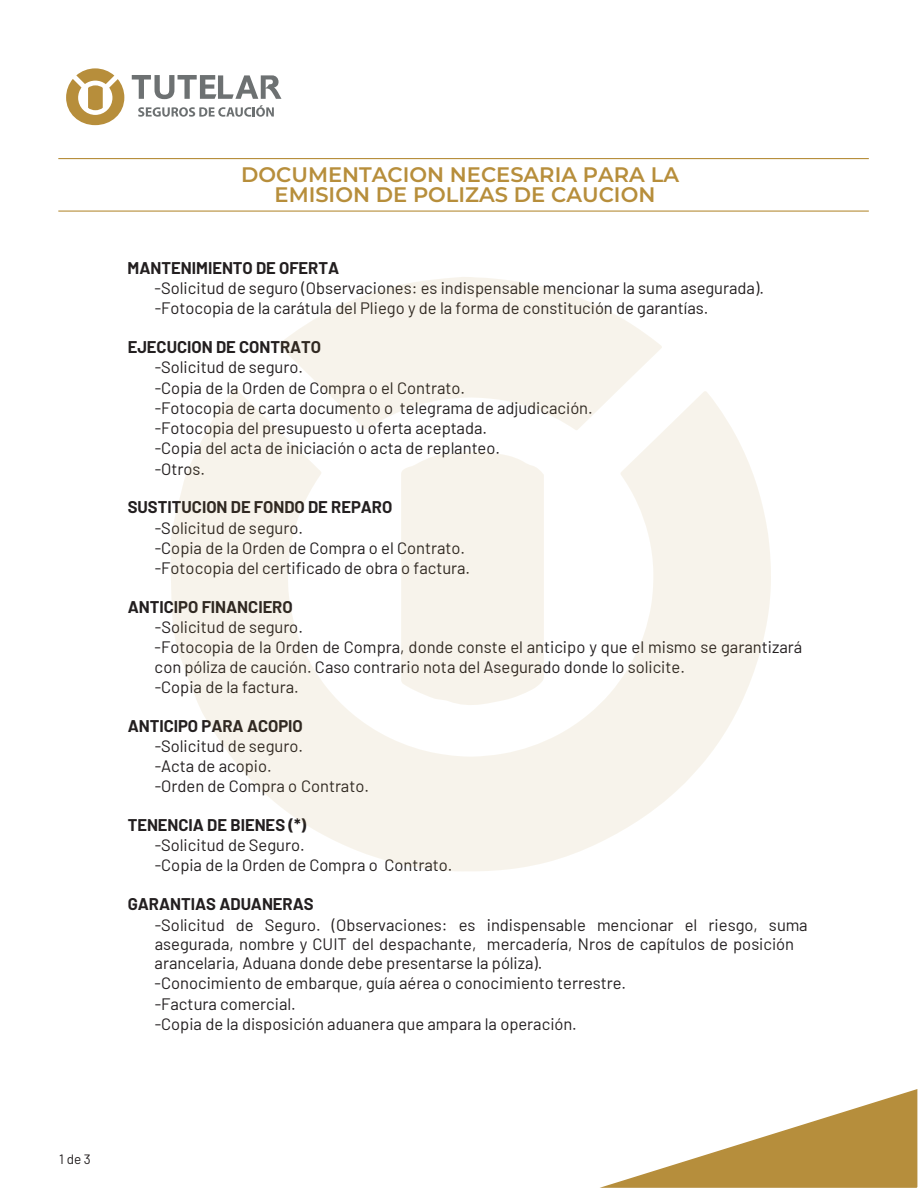
<style>
.page{position:relative;width:918px;height:1188px;background:#fff}
.page>*{position:absolute;margin:0;border:0;box-sizing:border-box;transform-origin:0 0}
.t1{font:600 21px/19.8px "Montserrat";color:#b78e3b;text-align:center}
.t2{font:16.5px/20.2px "Barlow";color:#231f20}
.t3{font:700 16.5px "Barlow";color:#231f20}
.t4{font:13.5px "Barlow";color:#231f20}
</style>
<div class="page">
<hr style="left:58px;top:158px;width:811px;height:1px;background:#b78e3b">
<hr style="left:58px;top:211px;width:811px;height:1px;background:#b78e3b">
<svg style="left:600px;top:1089px;width:317px;height:99px"></svg>
<svg style="left:170px;top:388px;width:601px;height:483px;fill:#f7f3eb"></svg>
<svg style="left:278px;top:277px;width:384px;height:154px;fill:#f7f3eb"></svg>
<div style="left:401px;top:452px;width:143px;height:254px;background:#f7f3eb"></div>
<svg style="left:66px;top:68px;width:58px;height:57px"></svg>
<svg style="left:132px;top:75px;width:149px;height:24px"></svg>
<svg style="left:138px;top:105px;width:136px;height:12px"></svg>
<p class="t1" style="left:241px;top:164px;width:439px">DOCUMENTACION NECESARIA PARA LA<br>EMISION DE POLIZAS DE CAUCION</p>
<p class="t3" style="left:128px;top:256px;width:213px">MANTENIMIENTO DE OFERTA</p>
<p class="t2" style="left:155px;top:277px;width:611px">-Solicitud de seguro (Observaciones: es indispensable mencionar la suma asegurada). -Fotocopia de la carátula del Pliego y de la forma de constitución de garantías.</p>
<p class="t3" style="left:128px;top:335px;width:195px">EJECUCION DE CONTRATO</p>
<p class="t2" style="left:155px;top:356px;width:440px">-Solicitud de seguro.<br>-Copia de la Orden de Compra o el Contrato.<br>-Fotocopia de carta documento o telegrama de adjudicación. -Fotocopia del presupuesto u oferta aceptada.<br>-Copia del acta de iniciación o acta de replanteo.<br>-Otros.</p>
<p class="t3" style="left:128px;top:495px;width:266px">SUSTITUCION DE FONDO DE REPARO</p>
<p class="t2" style="left:155px;top:516px;width:317px">-Solicitud de seguro.<br>-Copia de la Orden de Compra o el Contrato. -Fotocopia del certificado de obra o factura.</p>
<p class="t3" style="left:128px;top:595px;width:166px">ANTICIPO FINANCIERO</p>
<p class="t2" style="left:155px;top:616px;width:649px">-Solicitud de seguro.<br>-Fotocopia de la Orden de Compra, donde conste el anticipo y que el mismo se garantizará con póliza de caución. Caso contrario nota del Asegurado donde lo solicite.<br>-Copia de la factura.</p>
<p class="t3" style="left:128px;top:713px;width:177px">ANTICIPO PARA ACOPIO</p>
<p class="t2" style="left:155px;top:734px;width:216px">-Solicitud de seguro.<br>-Acta de acopio.<br>-Orden de Compra o Contrato.</p>
<p class="t3" style="left:128px;top:813px;width:180px">TENENCIA DE BIENES (*)</p>
<p class="t2" style="left:155px;top:834px;width:299px">-Solicitud de Seguro.<br>-Copia de la Orden de Compra o Contrato.</p>
<p class="t3" style="left:128px;top:892px;width:187px">GARANTIAS ADUANERAS</p>
<p class="t2" style="left:155px;top:913px;width:655px">-Solicitud de Seguro. (Observaciones: es indispensable mencionar el riesgo, suma asegurada, nombre y CUIT del despachante, mercadería, Nros. de capítulos de posición arancelaria, Aduana donde debe presentarse la póliza).<br>-Conocimiento de embarque, guía aérea o conocimiento terrestre.<br>-Factura comercial.<br>-Copia de la disposición aduanera que ampara la operación.</p>
<p class="t4" style="left:59px;top:1149px;width:33px">1 de 3</p>
</div>
